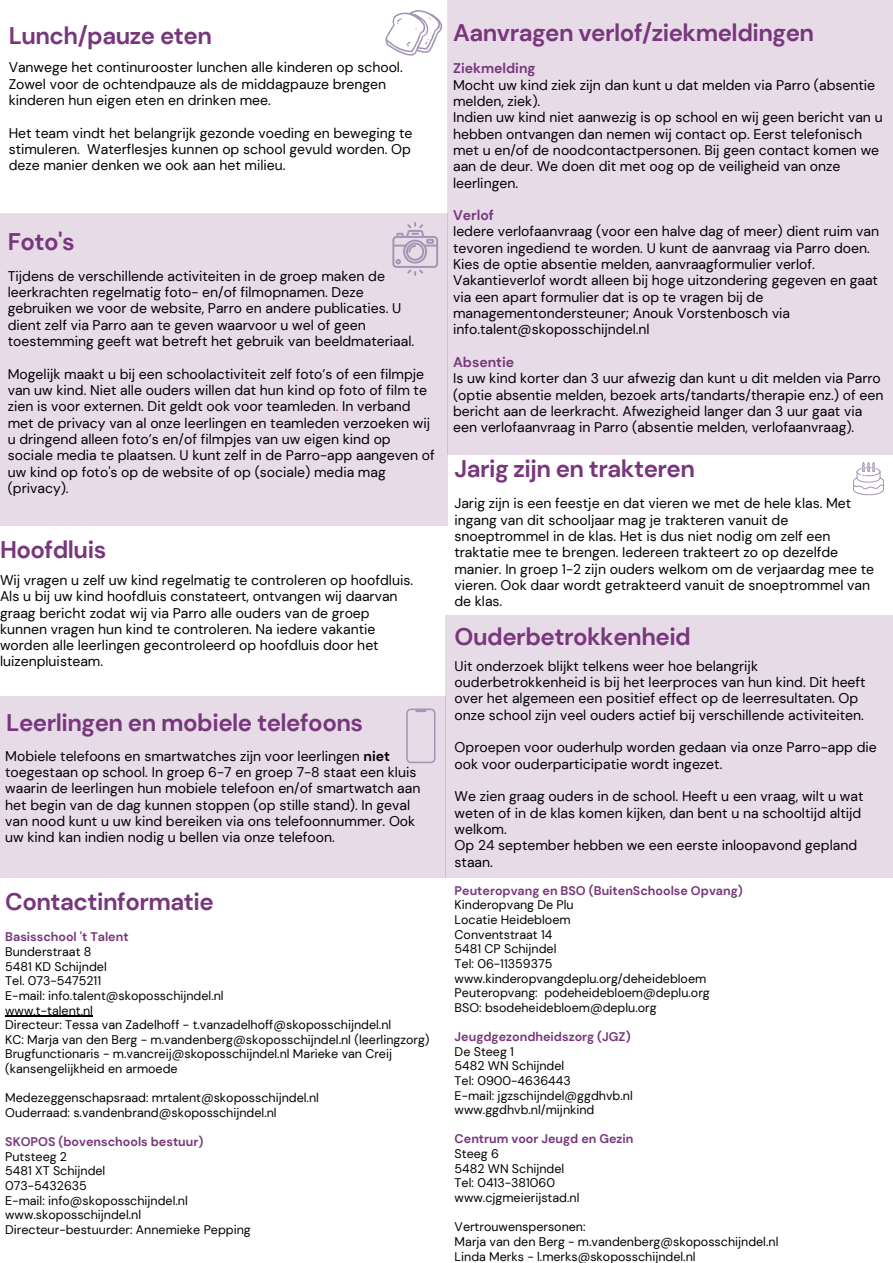
<style>
.page{position:relative;width:893px;height:1263px;background:#fff}
.page>*{position:absolute;margin:0;border:0;box-sizing:border-box;transform-origin:0 0}
.t1{font:700 24px "DM Sans";letter-spacing:-.02em;color:#78377c}
.t2{font:14.02px/16.4px "DM Sans";color:#000}
.t3{font:12.52px/14.6px "DM Sans";color:#000}
.t4{font:700 12.52px "DM Sans";color:#78377c}
.s1{color:#f8110a}
.s2{font-weight:700}
.s3{font-weight:700;color:#78377c}
</style>
<div class="page">
<svg style="left:853px;top:462px;width:31px;height:33px"></svg>
<div style="left:446px;top:0;width:447px;height:454px;background:#e7dbe7"></div>
<div style="left:0;top:0;width:448px;height:228px;background:#fff"></div>
<svg style="left:385px;top:10px;width:57px;height:46px"></svg>
<div style="left:0;top:213px;width:448px;height:313px;background:#e7dbe7"></div>
<svg style="left:392px;top:222px;width:46px;height:54px"></svg>
<div style="left:445px;top:615px;width:448px;height:263px;background:#e7dbe7"></div>
<hr style="left:5px;top:1016px;width:88px;height:1px;background:#000">
<div style="left:0;top:696px;width:445px;height:182px;background:#e7dbe7"></div>
<svg style="left:406px;top:708px;width:29px;height:55px"></svg>
<h2 class="t1" style="left:9px;top:21px;width:205px">Lunch/pauze eten</h2>
<h2 class="t2" style="left:9px;top:59px;width:396px">Vanwege het continurooster lunchen alle kinderen op school.<br>Zowel voor de ochtendpauze als de middagpauze brengen kinderen hun eigen eten en drinken mee.</h2>
<p class="t2" style="left:9px;top:125px;width:405px;text-align:justify">Het team vindt het belangrijk gezonde voeding en beweging te stimuleren. Waterflesjes kunnen op school gevuld worden. Op deze manier denken we ook aan het milieu.</p>
<h2 class="t1" style="left:8px;top:226px;width:69px">Foto's</h2>
<h1 class="t2" style="left:8px;top:268px;width:408px">Tijdens de verschillende activiteiten in de groep maken de leerkrachten regelmatig foto- en/of filmopnamen. Deze gebruiken we voor de website, Parro en andere publicaties. U dient zelf via Parro aan te geven waarvoor u wel of geen toestemming geeft wat betreft het gebruik van beeldmateriaal.</h1>
<h2 class="t2" style="left:8px;top:366px;width:428px">Mogelijk maakt u bij een schoolactiviteit zelf foto’s of een filmpje van uw kind. Niet alle ouders willen dat hun kind op foto of film te zien is voor externen. Dit geldt ook voor teamleden<span class="s1">.</span> In verband met de privacy van al onze leerlingen en teamleden verzoeken wij u dringend alleen foto’s en/of filmpjes van uw eigen kind op sociale media te plaatsen. U kunt zelf in de Parro-app aangeven of uw kind op foto's op de website of op (sociale) media mag (privacy).</h2>
<h1 class="t1" style="left:0;top:535px;width:108px">Hoofdluis</h1>
<p class="t2" style="left:0;top:572px;width:414px">Wij vragen u zelf uw kind regelmatig te controleren op hoofdluis.<br>Als u bij uw kind hoofdluis constateert, ontvangen wij daarvan graag bericht zodat wij via Parro alle ouders van de groep kunnen vragen hun kind te controleren. Na iedere vakantie worden alle leerlingen gecontroleerd op hoofdluis door het luizenpluisteam.</p>
<p class="t1" style="left:6px;top:707px;width:358px">Leerlingen en mobiele telefoons</p>
<p class="t2" style="left:5px;top:748px;width:417px">Mobiele telefoons en smartwatches zijn voor leerlingen <span class="s2">niet </span>toegestaan op school. In groep 6-7 en groep 7-8 staat een kluis waarin de leerlingen hun mobiele telefoon en/of smartwatch aan het begin van de dag kunnen stoppen (op stille stand). In geval van nood kunt u uw kind bereiken via ons telefoonnummer. Ook uw kind kan indien nodig u bellen via onze telefoon.</p>
<h2 class="t1" style="left:5px;top:886px;width:210px">Contactinformatie</h2>
<h2 class="t4" style="left:5px;top:929px;width:125px">Basisschool 't Talent</h2>
<h2 class="t3" style="left:5px;top:944px;width:88px">Bunderstraat 8</h2>
<h1 class="t3" style="left:5px;top:959px;width:103px">5481 KD Schijndel</h1>
<p class="t3" style="left:5px;top:974px;width:97px">Tel. 073-5475211</p>
<h2 class="t3" style="left:5px;top:988px;width:220px">E-mail: info.talent@skoposschijndel.nl</h2>
<p class="t3" style="left:5px;top:1003px;width:89px">www.t-talent.nl</p>
<p class="t3" style="left:5px;top:1017px;width:387px">Directeur: Tessa van Zadelhoff - t.vanzadelhoff@skoposschijndel.nl</p>
<p class="t3" style="left:5px;top:1032px;width:426px">KC: Marja van den Berg - m.vandenberg@skoposschijndel.nl (leerlingzorg)</p>
<p class="t3" style="left:5px;top:1047px;width:388px">Brugfunctionaris - m.vancreij@skoposschijndel.nl Marieke van Creij (kansengelijkheid en armoede</p>
<p class="t3" style="left:5px;top:1091px;width:315px">Medezeggenschapsraad: mrtalent@skoposschijndel.nl</p>
<p class="t3" style="left:5px;top:1105px;width:273px">Ouderraad: s.vandenbrand@skoposschijndel.nl</p>
<p class="t4" style="left:5px;top:1134px;width:200px">SKOPOS (bovenschools bestuur)</p>
<p class="t3" style="left:5px;top:1149px;width:63px">Putsteeg 2</p>
<p class="t3" style="left:5px;top:1164px;width:102px">5481 XT Schijndel</p>
<p class="t3" style="left:5px;top:1178px;width:83px">073-5432635</p>
<p class="t3" style="left:5px;top:1193px;width:184px">E-mail: info@skoposschijndel.nl</p>
<p class="t3" style="left:5px;top:1208px;width:137px">www.skoposschijndel.nl</p>
<p class="t3" style="left:5px;top:1222px;width:247px">Directeur-bestuurder: Annemieke Pepping</p>
<h2 class="t1" style="left:453px;top:17px;width:363px">Aanvragen verlof/ziekmeldingen</h2>
<h2 class="t2" style="left:453px;top:60px;width:431px"><span class="s3">Ziekmelding<br></span>Mocht uw kind ziek zijn dan kunt u dat melden via Parro (absentie melden, ziek).<br>Indien uw kind niet aanwezig is op school en wij geen bericht van u hebben ontvangen dan nemen wij contact op. Eerst telefonisch met u en/of de noodcontactpersonen. Bij geen contact komen we aan de deur. We doen dit met oog op de veiligheid van onze leerlingen.</h2>
<h1 class="t2" style="left:453px;top:207px;width:427px"><span class="s3">Verlof<br></span>Iedere verlofaanvraag (voor een halve dag of meer) dient ruim van tevoren ingediend te worden. U kunt de aanvraag via Parro doen.<br>Kies de optie absentie melden, aanvraagformulier verlof.<br>Vakantieverlof wordt alleen bij hoge uitzondering gegeven en gaat via een apart formulier dat is op te vragen bij de managementondersteuner; Anouk Vorstenbosch via info.talent@skoposschijndel.nl</h1>
<h2 class="t2" style="left:453px;top:354px;width:432px"><span class="s3">Absentie<br></span>Is uw kind korter dan 3 uur afwezig dan kunt u dit melden via Parro (optie absentie melden, bezoek arts/tandarts/therapie enz.) of een bericht aan de leerkracht. Afwezigheid langer dan 3 uur gaat via een verlofaanvraag in Parro (absentie melden, verlofaanvraag).</h2>
<p class="t1" style="left:454px;top:453px;width:242px">Jarig zijn en trakteren</p>
<h1 class="t2" style="left:454px;top:495px;width:421px">Jarig zijn is een feestje en dat vieren we met de hele klas. Met ingang van dit schooljaar mag je trakteren vanuit de snoeptrommel in de klas. Het is dus niet nodig om zelf een traktatie mee te brengen. Iedereen trakteert zo op dezelfde manier. In groep 1-2 zijn ouders welkom om de verjaardag mee te vieren. Ook daar wordt getrakteerd vanuit de snoeptrommel van de klas.</h1>
<h2 class="t1" style="left:455px;top:621px;width:238px">Ouderbetrokkenheid</h2>
<h1 class="t2" style="left:455px;top:658px;width:412px">Uit onderzoek blijkt telkens weer hoe belangrijk ouderbetrokkenheid is bij het leerproces van hun kind. Dit heeft over het algemeen een positief effect op de leerresultaten. Op onze school zijn veel ouders actief bij verschillende activiteiten.</h1>
<h2 class="t2" style="left:455px;top:739px;width:424px">Oproepen voor ouderhulp worden gedaan via onze Parro-app die ook voor ouderparticipatie wordt ingezet.</h2>
<h1 class="t2" style="left:455px;top:788px;width:410px">We zien graag ouders in de school. Heeft u een vraag, wilt u wat weten of in de klas komen kijken, dan bent u na schooltijd altijd welkom.<br>Op 24 september hebben we een eerste inloopavond gepland staan.</h1>
<p class="t4" style="left:455px;top:882px;width:290px">Peuteropvang en BSO (BuitenSchoolse Opvang)</p>
<p class="t3" style="left:455px;top:898px;width:121px">Kinderopvang De Plu</p>
<p class="t3" style="left:455px;top:912px;width:117px">Locatie Heidebloem</p>
<p class="t3" style="left:455px;top:927px;width:99px">Conventstraat 14</p>
<p class="t3" style="left:455px;top:942px;width:103px">5481 CP Schijndel</p>
<p class="t3" style="left:455px;top:956px;width:99px">Tel: 06-11359375</p>
<p class="t3" style="left:455px;top:971px;width:253px">www.kinderopvangdeplu.org/deheidebloem</p>
<p class="t3" style="left:455px;top:985px;width:257px">Peuteropvang: podeheidebloem@deplu.org</p>
<h1 class="t3" style="left:455px;top:1000px;width:203px">BSO: bsodeheidebloem@deplu.org</h1>
<p class="t4" style="left:455px;top:1029px;width:177px">Jeugdgezondheidszorg (JGZ)</p>
<p class="t3" style="left:455px;top:1044px;width:61px">De Steeg 1</p>
<p class="t3" style="left:455px;top:1059px;width:111px">5482 WN Schijndel</p>
<p class="t3" style="left:455px;top:1073px;width:118px">Tel: 0900-4636443</p>
<p class="t3" style="left:455px;top:1088px;width:180px">E-mail: jgzschijndel@ggdhvb.nl</p>
<p class="t3" style="left:455px;top:1102px;width:141px">www.ggdhvb.nl/mijnkind</p>
<p class="t4" style="left:455px;top:1131px;width:180px">Centrum voor Jeugd en Gezin</p>
<p class="t3" style="left:455px;top:1146px;width:46px">Steeg 6</p>
<p class="t3" style="left:455px;top:1161px;width:111px">5482 WN Schijndel</p>
<p class="t3" style="left:455px;top:1176px;width:102px">Tel: 0413-381060</p>
<p class="t3" style="left:455px;top:1190px;width:126px">www.cjgmeierijstad.nl</p>
<p class="t3" style="left:455px;top:1219px;width:132px">Vertrouwenspersonen:</p>
<p class="t3" style="left:455px;top:1234px;width:325px">Marja van den Berg - m.vandenberg@skoposschijndel.nl</p>
<p class="t3" style="left:455px;top:1249px;width:242px">Linda Merks - l.merks@skoposschijndel.nl</p>
</div>
